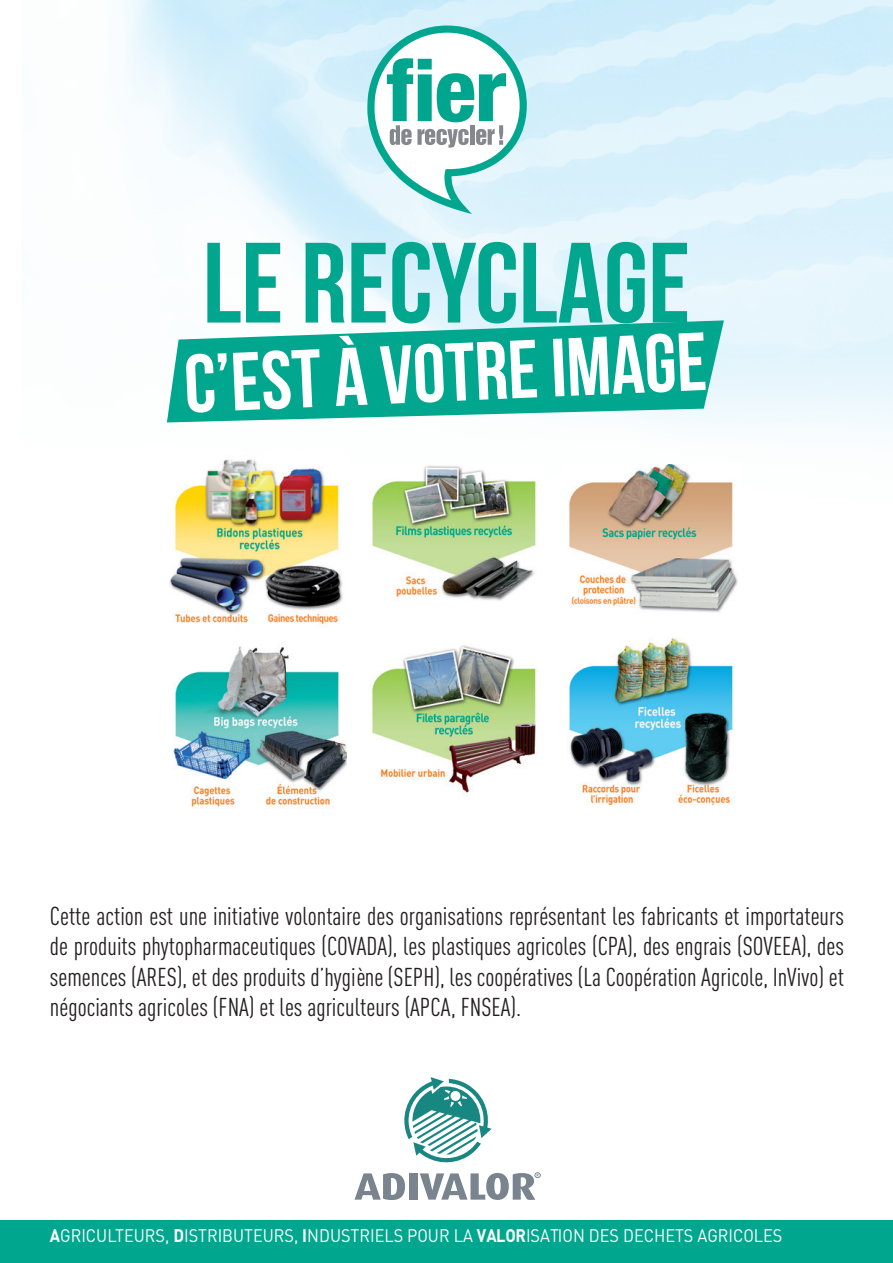
<style>
.page{position:relative;width:893px;height:1263px;background:#fff}
.page>*{position:absolute;margin:0;border:0;box-sizing:border-box;transform-origin:0 0}
.t1{font:114px "Bebas Neue";color:#00a78e}
.t2{font:82.35px "Bebas Neue";color:#fff}
.t3{font:25.5px/30.6px "DIN Cond";color:#231f20;text-align:justify}
.t4{font:18px "DIN";color:#fff;scale:.9 1}
.s1{font-weight:700}
</style>
<div class="page">
<svg style="left:167px;top:320px;width:557px;height:102px;background:#2eb6a3"></svg>
<svg style="left:366px;top:26px;width:161px;height:188px"></svg>
<div style="left:0;top:1220px;width:893px;height:43px;background:#00a78e"></div>
<svg style="left:354px;top:1077px;width:186px;height:123px"></svg>
<img style="left:169px;top:456px;width:174px;height:169px">
<img style="left:173px;top:646px;width:173px;height:162px">
<img style="left:370px;top:465px;width:167px;height:136px">
<img style="left:372px;top:645px;width:164px;height:148px">
<img style="left:567px;top:464px;width:171px;height:149px">
<img style="left:569px;top:638px;width:164px;height:167px">
<h1 class="t1" style="left:203px;top:221px;width:489px">LE RECYCLAGE</h1>
<h2 class="t2" style="left:182px;top:341px;width:524px;rotate:-3deg">C’EST À VOTRE IMAGE</h2>
<p class="t3" style="left:50px;top:900px;width:796px">Cette action est une initiative volontaire des organisations représentant les fabricants et importateurs de produits phytopharmaceutiques (COVADA), les plastiques agricoles (CPA), des engrais (SOVEEA), des semences (ARES), et des produits d’hygiène (SEPH), les coopératives (La Coopération Agricole, InVivo) et négociants agricoles (FNA) et les agriculteurs (APCA, FNSEA).</p>
<p class="t4" style="left:50px;top:1224px;width:815px"><span class="s1">A</span>GRICULTEURS, <span class="s1">D</span>ISTRIBUTEURS, <span class="s1">I</span>NDUSTRIELS POUR LA <span class="s1">VALOR</span>ISATION DES DECHETS AGRICOLES</p>
</div>
